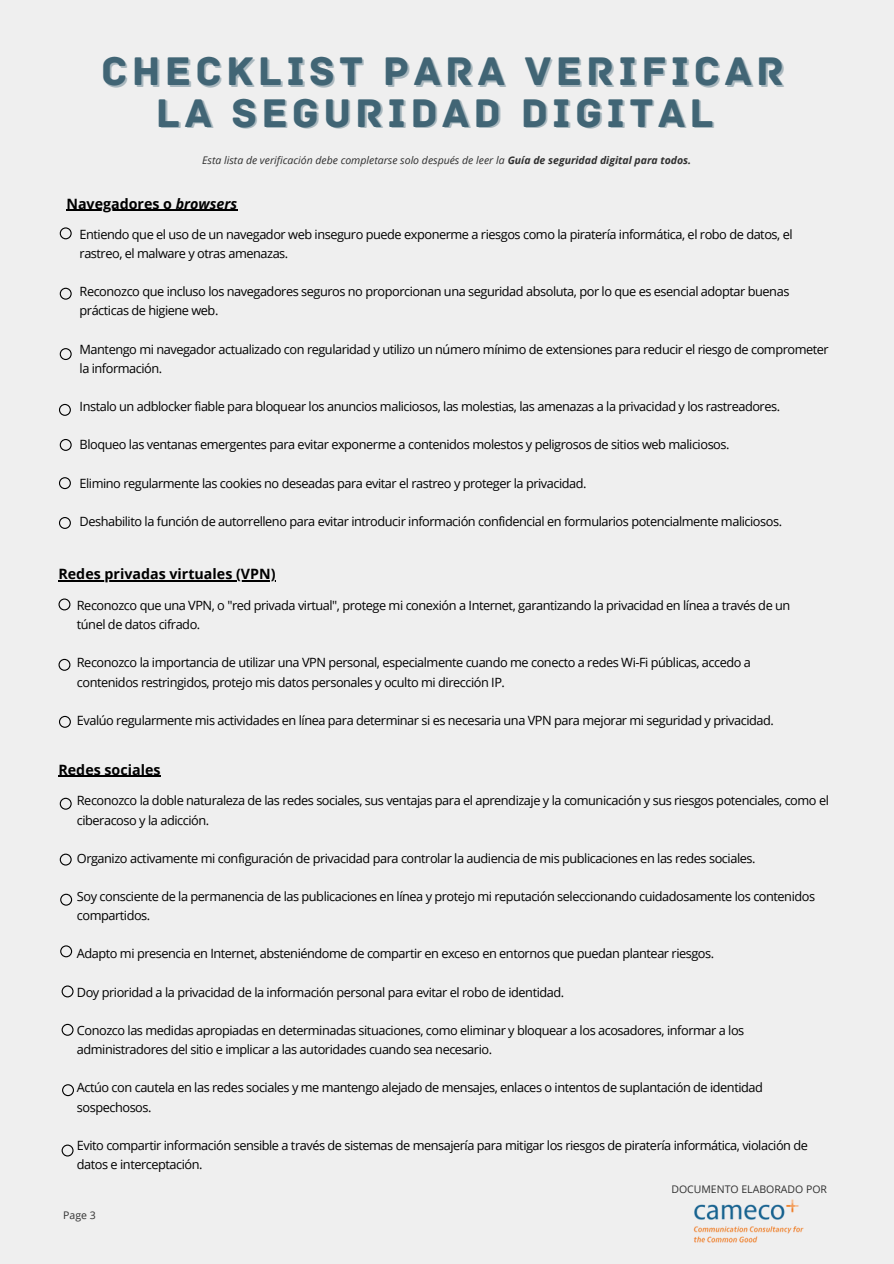
<style>
.page{position:relative;width:894px;height:1264px;background:#fff}
.page>*{position:absolute;margin:0;border:0;box-sizing:border-box;transform-origin:0 0}
.t1{font:42px "Archive";letter-spacing:.1em;color:#416575}
.t2{font:700 14.25px "Open Sans";color:#000}
.t3{font:12.75px/19px "Open Sans";letter-spacing:-.035em;color:#000}
.t4{font:italic 10.5px "Open Sans";color:#303030}
.t5{font:10.5px "Open Sans";color:#303030}
.s1{font-weight:700}
.s2{font-style:italic}
</style>
<div class="page">
<div style="left:0;top:0;width:893px;height:1263px;background:#efefef"></div>
<svg style="left:60px;top:227px;width:12px;height:12px"></svg>
<hr style="left:66px;top:210px;width:110px;height:1px;background:#000">
<hr style="left:176px;top:210px;width:61px;height:1px;background:#000">
<svg style="left:60px;top:288px;width:12px;height:12px"></svg>
<svg style="left:60px;top:348px;width:12px;height:12px"></svg>
<svg style="left:59px;top:404px;width:12px;height:12px"></svg>
<svg style="left:60px;top:439px;width:12px;height:12px"></svg>
<svg style="left:59px;top:477px;width:12px;height:12px"></svg>
<img style="left:693px;top:1199px;width:111px;height:44px">
<hr style="left:58px;top:580px;width:217px;height:1px;background:#000">
<svg style="left:58px;top:598px;width:12px;height:12px"></svg>
<svg style="left:58px;top:659px;width:12px;height:11px"></svg>
<svg style="left:59px;top:716px;width:12px;height:11px"></svg>
<hr style="left:58px;top:775px;width:102px;height:1px;background:#000">
<svg style="left:60px;top:797px;width:12px;height:12px"></svg>
<svg style="left:60px;top:853px;width:12px;height:12px"></svg>
<svg style="left:60px;top:893px;width:12px;height:12px"></svg>
<svg style="left:60px;top:945px;width:12px;height:12px"></svg>
<svg style="left:62px;top:985px;width:12px;height:12px"></svg>
<svg style="left:62px;top:1023px;width:12px;height:12px"></svg>
<svg style="left:62px;top:1084px;width:12px;height:12px"></svg>
<svg style="left:62px;top:1144px;width:12px;height:12px"></svg>
<svg style="left:59px;top:517px;width:12px;height:12px"></svg>
<h3 class="t1" style="left:101px;top:46px;width:684px">CHECKLIST PARA VERIFICAR</h3>
<p class="t1" style="left:156px;top:88px;width:559px">LA SEGURIDAD DIGITAL</p>
<p class="t4" style="left:202px;top:152px;width:490px">Esta lista de verificación debe completarse solo después de leer la <span class="s1">Guía de seguridad digital para todos.</span></p>
<h3 class="t2" style="left:66px;top:193px;width:172px">Navegadores o <span class="s2">browsers</span></h3>
<h1 class="t3" style="left:80px;top:224px;width:714px">Entiendo que el uso de un navegador web inseguro puede exponerme a riesgos como la piratería informática, el robo de datos, el rastreo, el malware y otras amenazas.</h1>
<p class="t3" style="left:80px;top:282px;width:711px">Reconozco que incluso los navegadores seguros no proporcionan una seguridad absoluta, por lo que es esencial adoptar buenas prácticas de higiene web.</p>
<p class="t3" style="left:80px;top:339px;width:750px">Mantengo mi navegador actualizado con regularidad y utilizo un número mínimo de extensiones para reducir el riesgo de comprometer la información.</p>
<h3 class="t3" style="left:80px;top:396px;width:701px">Instalo un adblocker fiable para bloquear los anuncios maliciosos, las molestias, las amenazas a la privacidad y los rastreadores.</h3>
<h3 class="t3" style="left:80px;top:435px;width:651px">Bloqueo las ventanas emergentes para evitar exponerme a contenidos molestos y peligrosos de sitios web maliciosos.</h3>
<h3 class="t3" style="left:80px;top:473px;width:508px">Elimino regularmente las cookies no deseadas para evitar el rastreo y proteger la privacidad.</h3>
<h3 class="t3" style="left:80px;top:511px;width:703px">Deshabilito la función de autorrelleno para evitar introducir información confidencial en formularios potencialmente maliciosos.</h3>
<h3 class="t2" style="left:58px;top:564px;width:218px">Redes privadas virtuales (VPN)</h3>
<h3 class="t3" style="left:77px;top:595px;width:714px">Reconozco que una VPN, o "red privada virtual", protege mi conexión a Internet, garantizando la privacidad en línea a través de un túnel de datos cifrado.</h3>
<h3 class="t3" style="left:77px;top:653px;width:675px">Reconozco la importancia de utilizar una VPN personal, especialmente cuando me conecto a redes Wi-Fi públicas, accedo a contenidos restringidos, protejo mis datos personales y oculto mi dirección IP.</h3>
<h3 class="t3" style="left:77px;top:710px;width:698px">Evalúo regularmente mis actividades en línea para determinar si es necesaria una VPN para mejorar mi seguridad y privacidad.</h3>
<h3 class="t2" style="left:58px;top:759px;width:104px">Redes sociales</h3>
<h3 class="t3" style="left:77px;top:791px;width:753px">Reconozco la doble naturaleza de las redes sociales, sus ventajas para el aprendizaje y la comunicación y sus riesgos potenciales, como el ciberacoso y la adicción.</h3>
<h3 class="t3" style="left:77px;top:848px;width:680px">Organizo activamente mi configuración de privacidad para controlar la audiencia de mis publicaciones en las redes sociales.</h3>
<p class="t3" style="left:77px;top:886px;width:739px">Soy consciente de la permanencia de las publicaciones en línea y protejo mi reputación seleccionando cuidadosamente los contenidos compartidos.</p>
<p class="t3" style="left:77px;top:944px;width:638px">Adapto mi presencia en Internet, absteniéndome de compartir en exceso en entornos que puedan plantear riesgos.</p>
<h4 class="t3" style="left:77px;top:982px;width:488px">Doy prioridad a la privacidad de la información personal para evitar el robo de identidad.</h4>
<p class="t3" style="left:77px;top:1020px;width:668px">Conozco las medidas apropiadas en determinadas situaciones, como eliminar y bloquear a los acosadores, informar a los administradores del sitio e implicar a las autoridades cuando sea necesario.</p>
<p class="t3" style="left:77px;top:1077px;width:687px">Actúo con cautela en las redes sociales y me mantengo alejado de mensajes, enlaces o intentos de suplantación de identidad sospechosos.</p>
<p class="t3" style="left:77px;top:1135px;width:732px">Evito compartir información sensible a través de sistemas de mensajería para mitigar los riesgos de piratería informática, violación de datos e interceptación.</p>
<h3 class="t5" style="left:63px;top:1208px;width:34px">Page 3</h3>
<p class="t5" style="left:671px;top:1181px;width:157px">DOCUMENTO ELABORADO POR</p>
</div>
